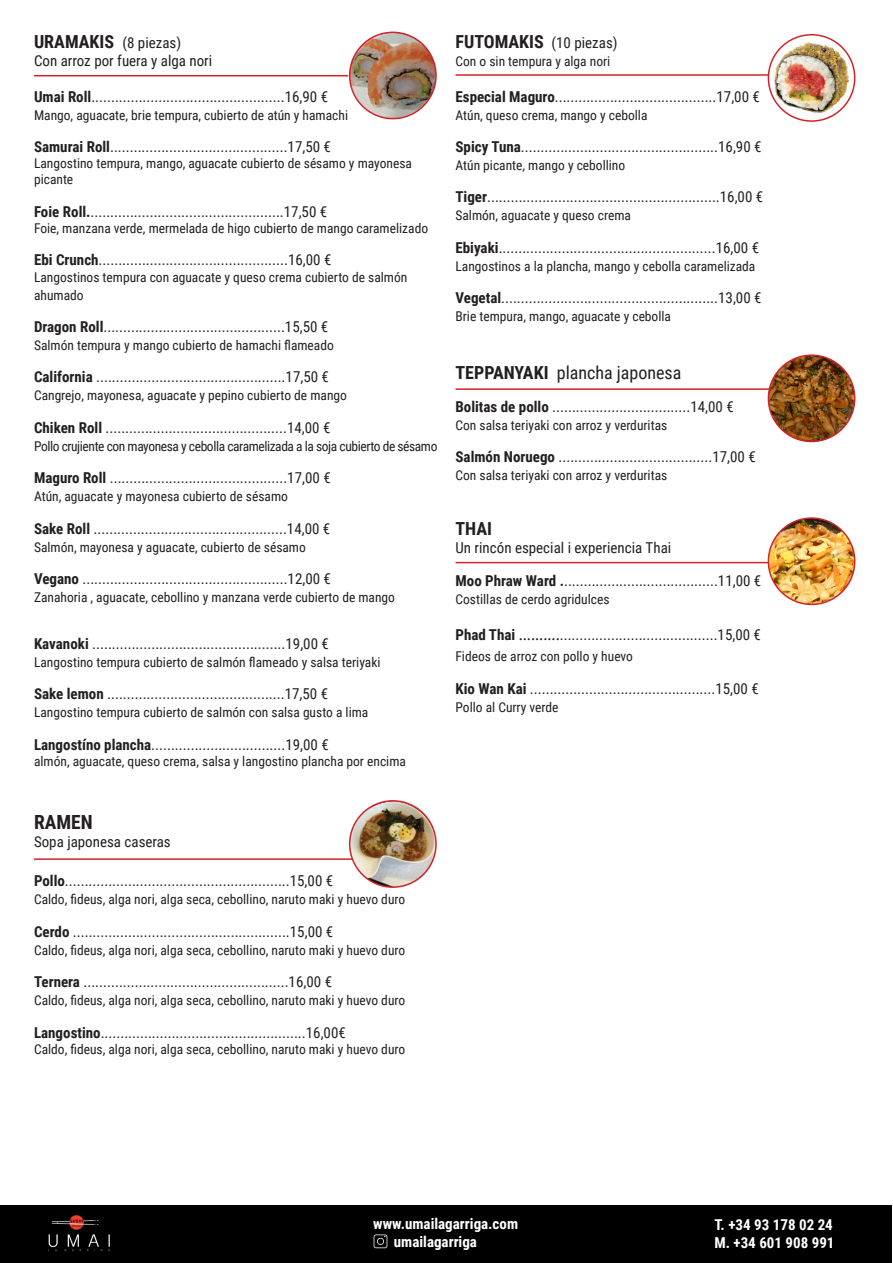
<style>
.page{position:relative;width:893px;height:1263px;background:#fff}
.page>*{position:absolute;margin:0;border:0;box-sizing:border-box;transform-origin:0 0}
.t1{font:700 19.5px "Roboto Condensed";color:#231f20}
.t2{font:18px "Roboto Condensed";color:#231f20}
.t3{font:700 18px "Roboto Condensed";color:#231f20}
.t4{font:15px/18px "Roboto Condensed";color:#231f20}
.t5{font:700 15px/18px "Roboto Condensed";color:#fff}
.t6{font:13.5px/16.2px "Roboto Condensed";color:#231f20}
.t7{font:13.5px "Roboto Condensed";letter-spacing:-.03em;color:#231f20}
.s1{font-weight:700;font-size:18px}
.s2{font-weight:700}
.s3{font-family:"Minion Pro";font-size:18px}
</style>
<div class="page">
<hr style="left:34px;top:75px;width:314px;height:1px;background:#d1232a">
<hr style="left:455px;top:74px;width:323px;height:2px;background:#d1232a">
<hr style="left:455px;top:388px;width:315px;height:2px;background:#d1232a">
<hr style="left:455px;top:562px;width:315px;height:1px;background:#d1232a">
<div style="left:1px;top:1205px;width:891px;height:58px;background:#000001"></div>
<img style="left:48px;top:1215px;width:62px;height:36px">
<img style="left:350px;top:32px;width:86px;height:87px;border-radius:43px">
<div style="left:349px;top:32px;width:88px;height:87px;border:2px solid #d1232a;border-radius:50%"></div>
<img style="left:768px;top:355px;width:87px;height:86px;border-radius:43px">
<div style="left:768px;top:354px;width:87px;height:88px;border:2px solid #d1232a;border-radius:50%"></div>
<img style="left:768px;top:518px;width:87px;height:86px;border-radius:43px">
<div style="left:768px;top:517px;width:87px;height:88px;border:2px solid #d1232a;border-radius:50%"></div>
<svg style="left:768px;top:35px;width:87px;height:86px"></svg>
<img style="left:774px;top:40px;width:76px;height:75px">
<div style="left:768px;top:34px;width:87px;height:88px;border:2px solid #d1232a;border-radius:50%"></div>
<svg style="left:374px;top:1234px;width:13px;height:14px"></svg>
<hr style="left:34px;top:858px;width:339px;height:2px;background:#d1232a">
<img style="left:350px;top:801px;width:86px;height:86px;border-radius:43px">
<div style="left:349px;top:800px;width:88px;height:88px;border:2px solid #d1232a;border-radius:50%"></div>
<p class="t4" style="left:34px;top:33px;width:180px"><span class="s1">URAMAKIS</span> (8 piezas)<br>Con arroz por fuera y alga nori</p>
<p class="t4" style="left:34px;top:87px;width:296px"><span class="s2">Umai Roll</span>.................................................16,90 €</p>
<p class="t6" style="left:34px;top:106px;width:316px">Mango, aguacate, brie tempura, cubierto de atún y hamachi</p>
<p class="t4" style="left:34px;top:137px;width:299px"><span class="s2">Samurai Roll</span>.............................................17,50 €</p>
<p class="t6" style="left:34px;top:155px;width:379px">Langostino tempura, mango, aguacate cubierto de sésamo y mayonesa picante</p>
<p class="t4" style="left:34px;top:202px;width:295px"><span class="s2">Foie Roll.</span>.................................................17,50 €</p>
<p class="t6" style="left:34px;top:220px;width:396px">Foie, manzana verde, mermelada de higo cubierto de mango caramelizado</p>
<p class="t4" style="left:34px;top:250px;width:299px"><span class="s2">Ebi Crunch</span>................................................16,00 €</p>
<p class="t6" style="left:34px;top:267px;width:375px;line-height:18px">Langostinos tempura con aguacate y queso crema cubierto de salmón ahumado</p>
<p class="t4" style="left:34px;top:317px;width:296px"><span class="s2">Dragon Roll</span>..............................................15,50 €</p>
<p class="t6" style="left:34px;top:337px;width:301px">Salmón tempura y mango cubierto de hamachi flameado</p>
<p class="t4" style="left:34px;top:367px;width:296px"><span class="s2">California</span> ................................................17,50 €</p>
<p class="t6" style="left:34px;top:387px;width:314px">Cangrejo, mayonesa, aguacate y pepino cubierto de mango</p>
<p class="t4" style="left:34px;top:418px;width:298px"><span class="s2">Chiken Roll</span> ..............................................14,00 €</p>
<p class="t7" style="left:34px;top:436px;width:405px">Pollo crujiente con mayonesa y cebolla caramelizada a la soja cubierto de sésamo</p>
<p class="t4" style="left:34px;top:468px;width:298px"><span class="s2">Maguro Roll</span> .............................................17,00 €</p>
<p class="t6" style="left:34px;top:488px;width:255px">Atún, aguacate y mayonesa cubierto de sésamo</p>
<p class="t4" style="left:34px;top:519px;width:298px"><span class="s2">Sake Roll</span> .................................................14,00 €</p>
<p class="t6" style="left:34px;top:538px;width:273px">Salmón, mayonesa y aguacate, cubierto de sésamo</p>
<p class="t4" style="left:34px;top:569px;width:299px"><span class="s2">Vegano</span> ....................................................12,00 €</p>
<p class="t6" style="left:34px;top:589px;width:362px">Zanahoria , aguacate, cebollino y manzana verde cubierto de mango</p>
<p class="t4" style="left:34px;top:634px;width:296px"><span class="s2">Kavanoki</span> .................................................19,00 €</p>
<p class="t6" style="left:34px;top:653px;width:348px">Langostino tempura cubierto de salmón flameado y salsa teriyaki</p>
<p class="t4" style="left:34px;top:684px;width:296px"><span class="s2">Sake lemon</span> .............................................17,50 €</p>
<p class="t6" style="left:34px;top:704px;width:336px">Langostino tempura cubierto de salmón con salsa gusto a lima</p>
<p class="t4" style="left:34px;top:735px;width:296px"><span class="s2">Langostíno plancha</span>..................................19,00 €</p>
<p class="t6" style="left:34px;top:752px;width:373px">almón, aguacate, queso crema, salsa y langostino plancha por encima</p>
<h1 class="t1" style="left:34px;top:808px;width:60px">RAMEN</h1>
<p class="t4" style="left:34px;top:832px;width:138px">Sopa japonesa caseras</p>
<p class="t4" style="left:34px;top:871px;width:301px"><span class="s2">Pollo</span>.........................................................15,00 €</p>
<p class="t6" style="left:34px;top:891px;width:373px">Caldo, fideus, alga nori, alga seca, cebollino, naruto maki y huevo duro</p>
<p class="t4" style="left:34px;top:922px;width:301px"><span class="s2">Cerdo</span> .......................................................15,00 €</p>
<p class="t6" style="left:34px;top:941px;width:373px">Caldo, fideus, alga nori, alga seca, cebollino, naruto maki y huevo duro</p>
<p class="t4" style="left:34px;top:972px;width:300px"><span class="s2">Ternera</span> ....................................................16,00 €</p>
<p class="t6" style="left:34px;top:992px;width:373px">Caldo, fideus, alga nori, alga seca, cebollino, naruto maki y huevo duro</p>
<p class="t4" style="left:34px;top:1023px;width:313px"><span class="s2">Langostino</span>....................................................16,00€</p>
<p class="t6" style="left:34px;top:1040px;width:373px">Caldo, fideus, alga nori, alga seca, cebollino, naruto maki y huevo duro</p>
<p class="t4" style="left:455px;top:33px;width:164px"><span class="s1">FUTOMAKIS</span> (10 piezas)</p>
<p class="t6" style="left:455px;top:52px;width:156px">Con o sin tempura y alga nori</p>
<p class="t4" style="left:455px;top:87px;width:306px"><span class="s2">Especial Maguro</span>.........................................17,00 €</p>
<p class="t6" style="left:455px;top:106px;width:194px">Atún, queso crema, mango y cebolla</p>
<p class="t4" style="left:455px;top:137px;width:308px"><span class="s2">Spicy Tuna</span>..................................................16,90 €</p>
<p class="t6" style="left:455px;top:157px;width:171px">Atún picante, mango y cebollino</p>
<p class="t4" style="left:455px;top:187px;width:309px"><span class="s2">Tiger</span>...........................................................16,00 €</p>
<p class="t6" style="left:455px;top:207px;width:177px">Salmón, aguacate y queso crema</p>
<p class="t4" style="left:455px;top:238px;width:305px"><span class="s2">Ebiyaki</span>.......................................................16,00 €</p>
<p class="t6" style="left:455px;top:257px;width:301px">Langostinos a la plancha, mango y cebolla caramelizada</p>
<p class="t4" style="left:455px;top:288px;width:308px"><span class="s2">Vegetal</span>.......................................................13,00 €</p>
<p class="t6" style="left:455px;top:308px;width:217px">Brie tempura, mango, aguacate y cebolla</p>
<p class="t2" style="left:455px;top:360px;width:227px"><span class="s2">TEPPANYAKI</span> plancha japonesa</p>
<p class="t4" style="left:455px;top:397px;width:280px"><span class="s2">Bolitas de pollo</span> ...................................14,00 €</p>
<p class="t6" style="left:455px;top:416px;width:213px">Con salsa teriyaki con arroz y verduritas</p>
<p class="t4" style="left:455px;top:447px;width:302px"><span class="s2">Salmón Noruego</span> .......................................17,00 €</p>
<p class="t6" style="left:455px;top:467px;width:213px">Con salsa teriyaki con arroz y verduritas</p>
<p class="t3" style="left:455px;top:516px;width:38px">THAI</p>
<p class="t4" style="left:455px;top:531px;width:307px;line-height:32.4px">Un rincón especial i experiencia Thai<br><span class="s2">Moo Phraw Ward .</span>.......................................11,00 €</p>
<p class="t6" style="left:455px;top:590px;width:156px">Costillas de cerdo agridulces</p>
<p class="t4" style="left:455px;top:625px;width:307px"><span class="s2">Phad Thai</span> <span class="s3">..........</span>........................................15,00 €</p>
<p class="t6" style="left:455px;top:648px;width:179px">Fideos de arroz con pollo y huevo</p>
<p class="t4" style="left:455px;top:679px;width:305px"><span class="s2">Kio Wan Kai</span> ...............................................15,00 €</p>
<p class="t6" style="left:455px;top:698px;width:105px">Pollo al Curry verde</p>
<p class="t5" style="left:394px;top:1213px;width:126px;text-indent:-21px">www.umailagarriga.com umailagarriga</p>
<p class="t5" style="left:714px;top:1215px;width:122px">T. +34 93 178 02 24<br>M. +34 601 908 991</p>
</div>
